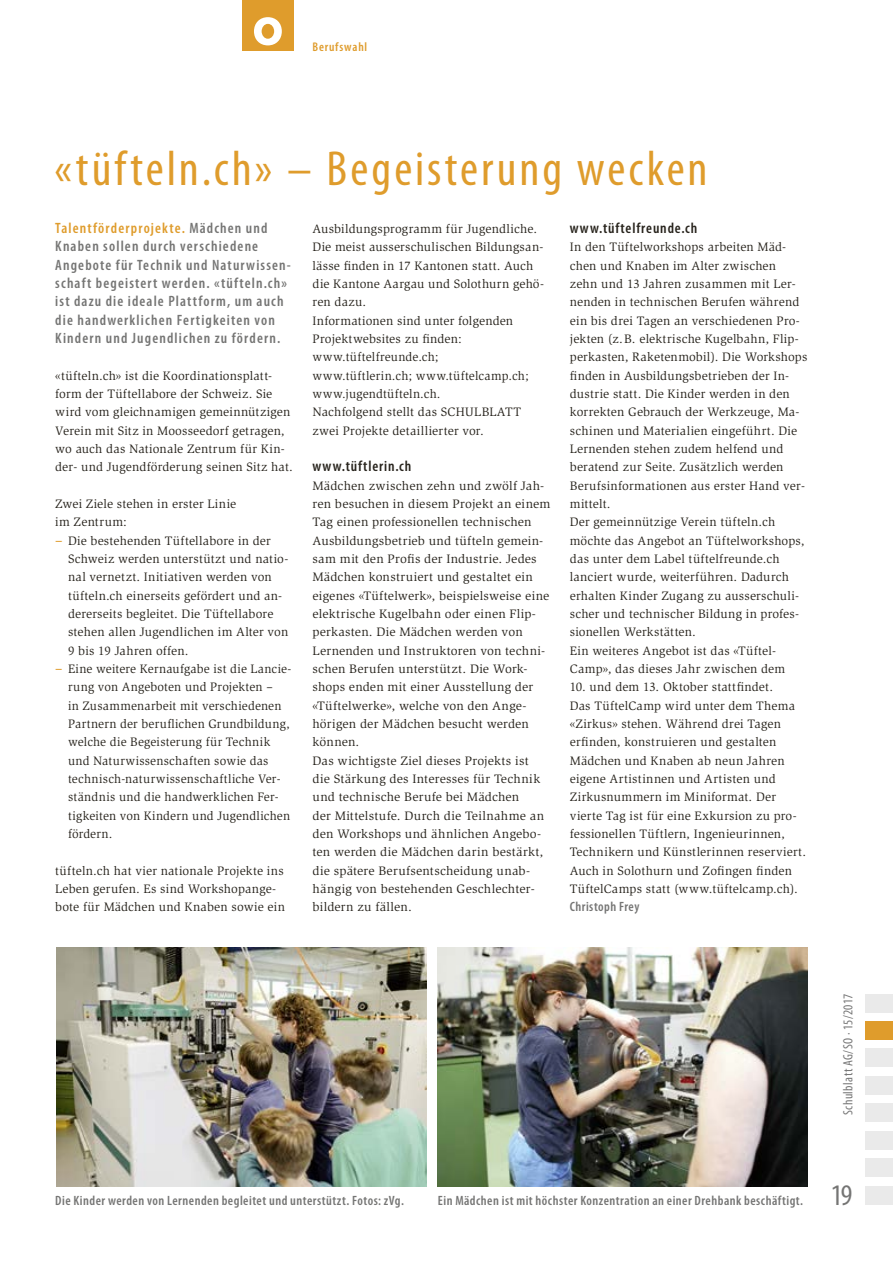
<style>
.page{position:relative;width:893px;height:1263px;background:#fff}
.page>*{position:absolute;margin:0;border:0;box-sizing:border-box;transform-origin:0 0}
.t1{font:800 54px "Futura Std";color:#fff}
.t2{font:condensed 49.5px "Myriad Pro";letter-spacing:.06em;color:#df9c2c}
.t3{font:condensed 30px "Myriad Pro";color:#757574}
.t4{font:600 condensed 15px/18.3px "Myriad Pro";letter-spacing:.075em;color:#757574}
.t5{font:600 condensed 15px "Myriad Pro";letter-spacing:.06em;color:#27231c}
.t6{font:600 condensed 13.5px "Myriad Pro";letter-spacing:.035em;color:#757574}
.t7{font:condensed 13.5px "Myriad Pro";letter-spacing:.03em;color:#777}
.t8{font:12.6px/18.3px "Slimbach Std";letter-spacing:.015em;color:#27231c}
.t9{font:600 condensed 12.6px "Myriad Pro";letter-spacing:.065em;color:#df9c2c}
.t10{font:12.6px "Slimbach Std";letter-spacing:.035em;color:#27231c}
.s1{color:#df9c2c}
.s2{font-family:"Eurostile LT Std";font-size:12.75px;color:#df9c2c}
</style>
<div class="page">
<div style="left:242px;top:0;width:51px;height:51px;background:#df9c2c"></div>
<div style="left:865px;top:994px;width:28px;height:18px;background:#eaeaea"></div>
<div style="left:865px;top:1048px;width:28px;height:19px;background:#eaeaea"></div>
<div style="left:865px;top:1076px;width:28px;height:18px;background:#eaeaea"></div>
<div style="left:865px;top:1103px;width:28px;height:19px;background:#eaeaea"></div>
<div style="left:865px;top:1131px;width:28px;height:18px;background:#eaeaea"></div>
<div style="left:865px;top:1186px;width:28px;height:18px;background:#eaeaea"></div>
<div style="left:865px;top:1158px;width:28px;height:19px;background:#eaeaea"></div>
<div style="left:865px;top:1021px;width:28px;height:18px;background:#df9c2c"></div>
<img style="left:438px;top:948px;width:369px;height:238px">
<img style="left:56px;top:948px;width:370px;height:238px">
<h1 class="t1" style="left:253px;top:-10px;width:31px">o</h1>
<p class="t9" style="left:313px;top:39px;width:56px">Berufswahl</p>
<h2 class="t2" style="left:54px;top:138px;width:655px">«tüfteln.ch» – Begeisterung wecken</h2>
<p class="t4" style="left:55px;top:219px;width:237px"><span class="s1">Talentförderprojekte.</span> Mädchen und Knaben sollen durch verschiedene Angebote für Technik und Naturwissen&shy;schaft begeistert werden. «tüfteln.ch» ist dazu die ideale Plattform, um auch die handwerklichen Fertigkeiten von Kindern und Jugendlichen zu fördern.</p>
<p class="t8" style="left:55px;top:366px;width:239px">«tüfteln.ch» ist die Koordinationsplatt&shy;form der Tüftellabore der Schweiz. Sie wird vom gleichnamigen gemeinnützigen Verein mit Sitz in Moosseedorf getragen, wo auch das Nationale Zentrum für Kin&shy;der- und Jugendförderung seinen Sitz hat.</p>
<p class="t8" style="left:55px;top:495px;width:182px">Zwei Ziele stehen in erster Linie</p>
<p class="t10" style="left:55px;top:515px;width:73px">im Zentrum:</p>
<p class="t8" style="left:55px;top:531px;width:217px"><span class="s2">−</span> Die bestehenden Tüftellabore in der</p>
<p class="t8" style="left:68px;top:550px;width:222px">Schweiz werden unterstützt und natio-</p>
<p class="t8" style="left:68px;top:568px;width:205px">nal vernetzt. Initiativen werden von</p>
<p class="t8" style="left:68px;top:586px;width:216px">tüfteln.ch einerseits gefördert und an-</p>
<p class="t8" style="left:68px;top:605px;width:207px">dererseits begleitet. Die Tüftellabore</p>
<p class="t8" style="left:68px;top:623px;width:222px">stehen allen Jugendlichen im Alter von</p>
<p class="t8" style="left:68px;top:641px;width:122px">9 bis 19 Jahren offen.</p>
<p class="t8" style="left:55px;top:660px;width:238px"><span class="s2">−</span> Eine weitere Kernaufgabe ist die Lancie-</p>
<p class="t8" style="left:68px;top:678px;width:206px">rung von Angeboten und Projekten –</p>
<p class="t8" style="left:68px;top:696px;width:215px">in Zusammenarbeit mit verschiedenen</p>
<p class="t8" style="left:68px;top:715px;width:223px">Partnern der beruflichen Grundbildung,</p>
<p class="t8" style="left:68px;top:733px;width:204px">welche die Begeisterung für Technik</p>
<p class="t8" style="left:68px;top:751px;width:202px">und Naturwissenschaften sowie das</p>
<p class="t8" style="left:68px;top:770px;width:214px">technisch-naturwissenschaftliche Ver-</p>
<p class="t8" style="left:68px;top:788px;width:212px">ständnis und die handwerklichen Fer-</p>
<p class="t8" style="left:68px;top:806px;width:224px">tigkeiten von Kindern und Jugendlichen</p>
<p class="t8" style="left:68px;top:825px;width:46px">fördern.</p>
<p class="t8" style="left:55px;top:861px;width:231px">tüfteln.ch hat vier nationale Projekte ins<br>Leben gerufen. Es sind Workshopange&shy;bote für Mädchen und Knaben sowie ein</p>
<p class="t5" style="left:570px;top:219px;width:129px">www.tüftelfreunde.ch</p>
<p class="t8" style="left:570px;top:238px;width:239px">In den Tüftelworkshops arbeiten Mäd&shy;chen und Knaben im Alter zwischen<br>zehn und 13 Jahren zusammen mit Ler&shy;nenden in technischen Berufen während ein bis drei Tagen an verschiedenen Pro&shy;jekten (z.B. elektrische Kugelbahn, Flip&shy;perkasten, Raketenmobil). Die Workshops finden in Ausbildungsbetrieben der In&shy;dustrie statt. Die Kinder werden in den korrekten Gebrauch der Werkzeuge, Ma&shy;schinen und Materialien eingeführt. Die Lernenden stehen zudem helfend und beratend zur Seite. Zusätzlich werden Berufsinformationen aus erster Hand ver&shy;mittelt.<br>Der gemeinnützige Verein tüfteln.ch möchte das Angebot an Tüftelworkshops, das unter dem Label tüftelfreunde.ch lanciert wurde, weiterführen. Dadurch erhalten Kinder Zugang zu ausserschuli&shy;scher und technischer Bildung in profes&shy;sionellen Werkstätten.<br>Ein weiteres Angebot ist das «Tüftel-Camp», das dieses Jahr zwischen dem</p>
<p class="t8" style="left:570px;top:678px;width:238px">10. und dem 13. Oktober stattfindet.<br>Das TüftelCamp wird unter dem Thema «Zirkus» stehen. Während drei Tagen erfinden, konstruieren und gestalten Mädchen und Knaben ab neun Jahren eigene Artistinnen und Artisten und Zirkusnummern im Miniformat. Der vierte Tag ist für eine Exkursion zu pro&shy;fessionellen Tüftlern, Ingenieurinnen, Technikern und Künstlerinnen reserviert.<br>Auch in Solothurn und Zofingen finden TüftelCamps statt (www.tüftelcamp.ch).</p>
<p class="t6" style="left:570px;top:898px;width:71px">Christoph Frey</p>
<p class="t8" style="left:313px;top:220px;width:233px">Ausbildungsprogramm für Jugendliche.<br>Die meist ausserschulischen Bildungsan&shy;lässe finden in 17 Kantonen statt. Auch die Kantone Aargau und Solothurn gehö&shy;ren dazu.<br>Informationen sind unter folgenden<br>Projektwebsites zu finden: www.tüftelfreunde.ch;<br>www.tüftlerin.ch; www.tüftelcamp.ch; www.jugendtüfteln.ch.<br>Nachfolgend stellt das SCHULBLATT zwei Projekte detaillierter vor.</p>
<p class="t5" style="left:313px;top:457px;width:100px">www.tüftlerin.ch</p>
<p class="t8" style="left:313px;top:476px;width:239px">Mädchen zwischen zehn und zwölf Jah&shy;ren besuchen in diesem Projekt an einem Tag einen professionellen technischen Ausbildungsbetrieb und tüfteln gemein&shy;sam mit den Profis der Industrie. Jedes Mädchen konstruiert und gestaltet ein eigenes «Tüftelwerk», beispielsweise eine elektrische Kugelbahn oder einen Flip&shy;perkasten. Die Mädchen werden von Lernenden und Instruktoren von techni&shy;schen Berufen unterstützt. Die Work&shy;shops enden mit einer Ausstellung der «Tüftelwerke», welche von den Ange&shy;hörigen der Mädchen besucht werden können.<br>Das wichtigste Ziel dieses Projekts ist<br>die Stärkung des Interesses für Technik und technische Berufe bei Mädchen<br>der Mittelstufe. Durch die Teilnahme an den Workshops und ähnlichen Angebo&shy;ten werden die Mädchen darin bestärkt, die spätere Berufsentscheidung unab&shy;hängig von bestehenden Geschlechter&shy;bildern zu fällen.</p>
<p class="t6" style="left:55px;top:1192px;width:350px">Die Kinder werden von Lernenden begleitet und unterstützt. Fotos: zVg.</p>
<p class="t6" style="left:438px;top:1192px;width:367px">Ein Mädchen ist mit höchster Konzentration an einer Drehbank beschäftigt.</p>
<p class="t7" style="left:840px;top:1115px;width:123px;rotate:-90deg">Schulblatt AG/SO · 15/2017</p>
<h3 class="t3" style="left:831px;top:1176px;width:23px">19</h3>
</div>
